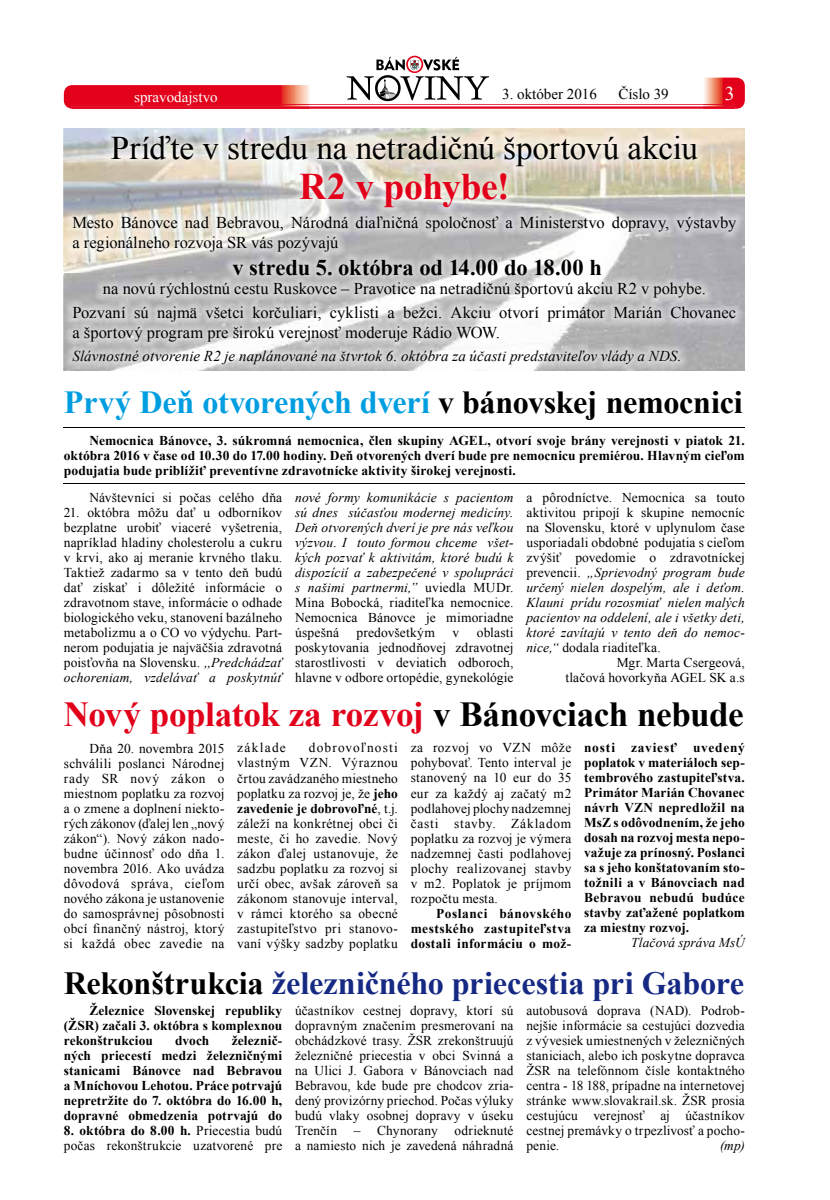
<style>
.page{position:relative;width:830px;height:1200px;background:#fff}
.page>*{position:absolute;margin:0;border:0;box-sizing:border-box;transform-origin:0 0}
.t1{font:700 37.5px "Times New Roman";letter-spacing:-.01em;color:#e2001a}
.t2{font:700 35.1px "Times New Roman";letter-spacing:-.015em;color:#e2001a}
.t3{font:33px "Times New Roman";color:#000}
.t4{font:700 32.25px "Times New Roman";letter-spacing:-.01em;color:#162983}
.t5{font:700 32.1px "Times New Roman";letter-spacing:-.01em;color:#009ee0}
.t6{font:700 22.5px "Times New Roman";letter-spacing:-.005em;color:#000}
.t7{font:19.5px "Times New Roman";color:#fff}
.t8{font:16.5px/19.8px "Times New Roman";color:#000}
.t9{font:italic 15px "Times New Roman";letter-spacing:.005em;color:#000}
.t10{font:15px "Times New Roman";color:#000}
.t11{font:15px "Times New Roman";color:#fff}
.t12{font:13.5px/15px "Times New Roman";letter-spacing:.015em;color:#000;text-align:justify}
.t13{font:700 13.5px/15px "Times New Roman";letter-spacing:.01em;color:#000;text-align:justify}
.t14{font:italic 13.5px/15px "Times New Roman";letter-spacing:.01em;color:#000;text-align:justify}
.t15{font:13.5px "Times New Roman";letter-spacing:.095em;color:#000}
.s1{color:#000}
.s2{font-style:italic}
.s3{font-style:normal}
.s4{font-weight:700}
</style>
<div class="page">
<svg style="left:64px;top:56px;width:680px;height:53px"></svg>
<hr style="left:64px;top:427px;width:680px;height:1px;background:#000">
<hr style="left:64px;top:483px;width:680px;height:1px;background:#000">
<img style="left:64px;top:128px;width:680px;height:243px">
<p class="t10" style="left:502px;top:84px;width:96px">3. október 2016</p>
<p class="t10" style="left:618px;top:84px;width:52px">Číslo 39</p>
<p class="t11" style="left:134px;top:87px;width:85px">spravodajstvo</p>
<h3 class="t7" style="left:724px;top:80px;width:11px">3</h3>
<h3 class="t3" style="left:111px;top:126px;width:588px">Príďte v stredu na netradičnú športovú akciu</h3>
<h1 class="t1" style="left:299px;top:161px;width:212px">R2 v pohybe!</h1>
<p class="t8" style="left:72px;top:212px;width:665px">Mesto Bánovce nad Bebravou, Národná diaľničná spoločnosť a Ministerstvo dopravy, výstavby a regionálneho rozvoja SR vás pozývajú</p>
<h3 class="t6" style="left:232px;top:251px;width:371px">v stredu 5. októbra od 14.00 do 18.00 h</h3>
<p class="t8" style="left:72px;top:276px;width:665px;line-height:24px;text-align:center">na novú rýchlostnú cestu Ruskovce – Pravotice na netradičnú športovú akciu R2 v pohybe.<br>Pozvaní sú najmä všetci korčuliari, cyklisti a bežci. Akciu otvorí primátor Marián Chovanec</p>
<p class="t8" style="left:72px;top:322px;width:429px">a športový program pre širokú verejnosť moderuje Rádio WOW.</p>
<p class="t9" style="left:72px;top:345px;width:610px">Slávnostné otvorenie R2 je naplánované na štvrtok 6. októbra za účasti predstaviteľov vlády a NDS.</p>
<h3 class="t5" style="left:64px;top:380px;width:680px">Prvý Deň otvorených dverí <span class="s1">v bánovskej nemocnici</span></h3>
<p class="t13" style="left:64px;top:432px;width:682px;text-indent:26px">Nemocnica Bánovce, 3. súkromná nemocnica, člen skupiny AGEL, otvorí svoje brány verejnosti v piatok 21. októbra 2016 v čase od 10.30 do 17.00 hodiny. Deň otvorených dverí bude pre nemocnicu premiérou. Hlavným cieľom podujatia bude priblížiť preventívne zdravotnícke aktivity širokej verejnosti.</p>
<p class="t12" style="left:89px;top:489px;width:194px">Návštevníci si počas celého dňa</p>
<p class="t12" style="left:64px;top:504px;width:220px">21. októbra môžu dať u odborníkov bezplatne urobiť viaceré vyšetrenia, napríklad hladiny cholesterolu a cukru v krvi, ako aj meranie krvného tlaku.<br>Taktiež zadarmo sa v tento deň budú dať získať i dôležité informácie o zdravotnom stave, informácie o odhade biologického veku, stanovení bazálneho metabolizmu a o CO vo výdychu. Part&shy;nerom podujatia je najväčšia zdravotná poisťovňa na Slovensku. <span class="s2">,,Predchádzať ochoreniam, vzdelávať a poskytnúť</span></p>
<p class="t12" style="left:526px;top:489px;width:220px">a pôrodníctve. Nemocnica sa touto</p>
<p class="t12" style="left:526px;top:504px;width:220px">aktivitou pripojí k skupine nemocníc</p>
<p class="t12" style="left:526px;top:519px;width:220px">na Slovensku, ktoré v uplynulom čase</p>
<p class="t12" style="left:526px;top:534px;width:220px">usporiadali obdobné podujatia s cieľom</p>
<p class="t12" style="left:526px;top:549px;width:220px">zvýšiť povedomie o zdravotníckej</p>
<p class="t14" style="left:526px;top:564px;width:220px"><span class="s3">prevencii.</span> „Sprievodný program bude</p>
<p class="t14" style="left:526px;top:579px;width:220px">určený nielen dospelým, ale i deťom.</p>
<p class="t14" style="left:526px;top:594px;width:220px">Klauni prídu rozosmiať nielen malých</p>
<p class="t14" style="left:526px;top:609px;width:220px">pacientov na oddelení, ale i všetky deti,</p>
<p class="t14" style="left:526px;top:624px;width:220px">ktoré zavítajú v tento deň do nemoc-</p>
<p class="t12" style="left:526px;top:639px;width:136px"><span class="s2">nice,“</span> dodala riaditeľka.</p>
<p class="t12" style="left:616px;top:654px;width:130px">Mgr. Marta Csergeová,</p>
<p class="t12" style="left:565px;top:669px;width:181px">tlačová hovorkyňa AGEL SK a.s</p>
<p class="t14" style="left:295px;top:489px;width:220px">nové formy komunikácie s pacientom sú dnes súčasťou modernej medicíny.<br>Deň otvorených dverí je pre nás veľkou výzvou. I touto formou chceme všet&shy;kých pozvať k aktivitám, ktoré budú k dispozícií a zabezpečené v spolupráci s našimi partnermi,” <span class="s3">uviedla MUDr.<br>Mina Bobocká, riaditeľka nemocnice.<br>Nemocnica Bánovce je mimoriadne úspešná</span></p>
<p class="t12" style="left:295px;top:624px;width:220px;text-indent:182px">oblasti poskytovania jednodňovej zdravotnej starostlivosti v deviatich odboroch, hlavne v odbore ortopédie, gynekológie</p>
<p class="t12" style="left:356px;top:624px;width:80px">predovšetkým</p>
<p class="t12" style="left:452px;top:624px;width:8px">v</p>
<h2 class="t2" style="left:64px;top:689px;width:681px">Nový poplatok za rozvoj <span class="s1">v Bánovciach nebude</span></h2>
<p class="t12" style="left:64px;top:740px;width:162px;text-indent:26px">Dňa 20. novembra 2015 schválili poslanci Národnej rady SR nový zákon o miestnom poplatku za rozvoj a o zmene a doplnení niekto&shy;rých zákonov (ďalej len „nový zákon“). Nový zákon nado&shy;budne účinnosť odo dňa 1. novembra 2016. Ako uvádza dôvodová správa, cieľom nového zákona je ustanovenie do samosprávnej pôsobnosti obcí finančný nástroj, ktorý si každá obec zavedie na</p>
<p class="t15" style="left:237px;top:738px;width:50px">základe</p>
<p class="t13" style="left:584px;top:739px;width:162px">nosti zaviesť uvedený poplatok v materiáloch sep&shy;tembrového zastupiteľstva.<br>Primátor Marián Chovanec návrh VZN nepredložil na MsZ s odôvodnením, že jeho dosah na rozvoj mesta nepo&shy;važuje za prínosný. Poslanci sa s jeho konštatovaním sto&shy;tožnili a v Bánovciach nad Bebravou nebudú budúce stavby zaťažené poplatkom za miestny rozvoj.</p>
<p class="t14" style="left:631px;top:934px;width:115px">Tlačová správa MsÚ</p>
<p class="t12" style="left:237px;top:740px;width:162px;text-indent:72px">dobrovoľnosti vlastným VZN. Výraznou črtou zavádzaného miestneho poplatku za rozvoj je, že <span class="s4">jeho zavedenie je dobrovoľné</span>, t.j. záleží na konkrétnej obci či meste, či ho zavedie. Nový zákon ďalej ustanovuje, že sadzbu poplatku za rozvoj si určí obec, avšak zároveň sa zákonom stanovuje interval, v rámci ktorého sa obecné zastupiteľstvo pri stanovo&shy;vaní výšky sadzby poplatku</p>
<p class="t12" style="left:410px;top:740px;width:162px">za rozvoj vo VZN môže pohybovať. Tento interval je stanovený na 10 eur do 35 eur za každý aj začatý m2 podlahovej plochy nadzemnej časti stavby. Základom poplatku za rozvoj je výmera nadzemnej časti podlahovej plochy realizovanej stavby v m2. Poplatok je príjmom rozpočtu mesta.</p>
<p class="t13" style="left:410px;top:905px;width:162px;text-indent:26px">Poslanci bánovského mestského zastupiteľstva dostali informáciu o mož-</p>
<h3 class="t4" style="left:64px;top:960px;width:681px"><span class="s1">Rekonštrukcia</span> železničného priecestia pri Gabore</h3>
<p class="t13" style="left:64px;top:1001px;width:220px;text-indent:26px">Železnice Slovenskej republiky (ŽSR) začali 3. októbra s komplexnou rekonštrukciou</p>
<p class="t12" style="left:295px;top:1002px;width:220px">účastníkov cestnej dopravy, ktorí sú dopravným značením presmerovaní na obchádzkové trasy. ŽSR zrekonštruujú železničné priecestia v obci Svinná a na Ulici J. Gabora v Bánovciach nad Bebravou, kde bude pre chodcov zria&shy;dený provizórny priechod. Počas výluky budú vlaky osobnej dopravy v úseku Trenčín – Chynorany odrieknuté a namiesto nich je zavedená náhradná</p>
<p class="t12" style="left:526px;top:1002px;width:220px">autobusová doprava (NAD). Podrob&shy;nejšie informácie sa cestujúci dozvedia z vývesiek umiestnených v železničných staniciach, alebo ich poskytne dopravca ŽSR na telefónnom čísle kontaktného centra - 18 188, prípadne na internetovej stránke www.slovakrail.sk. ŽSR prosia cestujúcu verejnosť aj účastníkov cestnej premávky o trpezlivosť a pocho&shy;penie.</p>
<p class="t13" style="left:64px;top:1031px;width:220px;text-indent:168px">železnič&shy;ných priecestí medzi železničnými stanicami Bánovce nad Bebravou a Mníchovou Lehotou. Práce potrvajú nepretržite do 7. októbra do 16.00 h, dopravné obmedzenia potrvajú do</p>
<p class="t12" style="left:64px;top:1122px;width:220px"><span class="s4">8. októbra do 8.00 h.</span> Priecestia budú počas rekonštrukcie uzatvorené pre</p>
<p class="t13" style="left:175px;top:1031px;width:36px">dvoch</p>
<p class="t14" style="left:719px;top:1137px;width:26px">(mp)</p>
</div>
